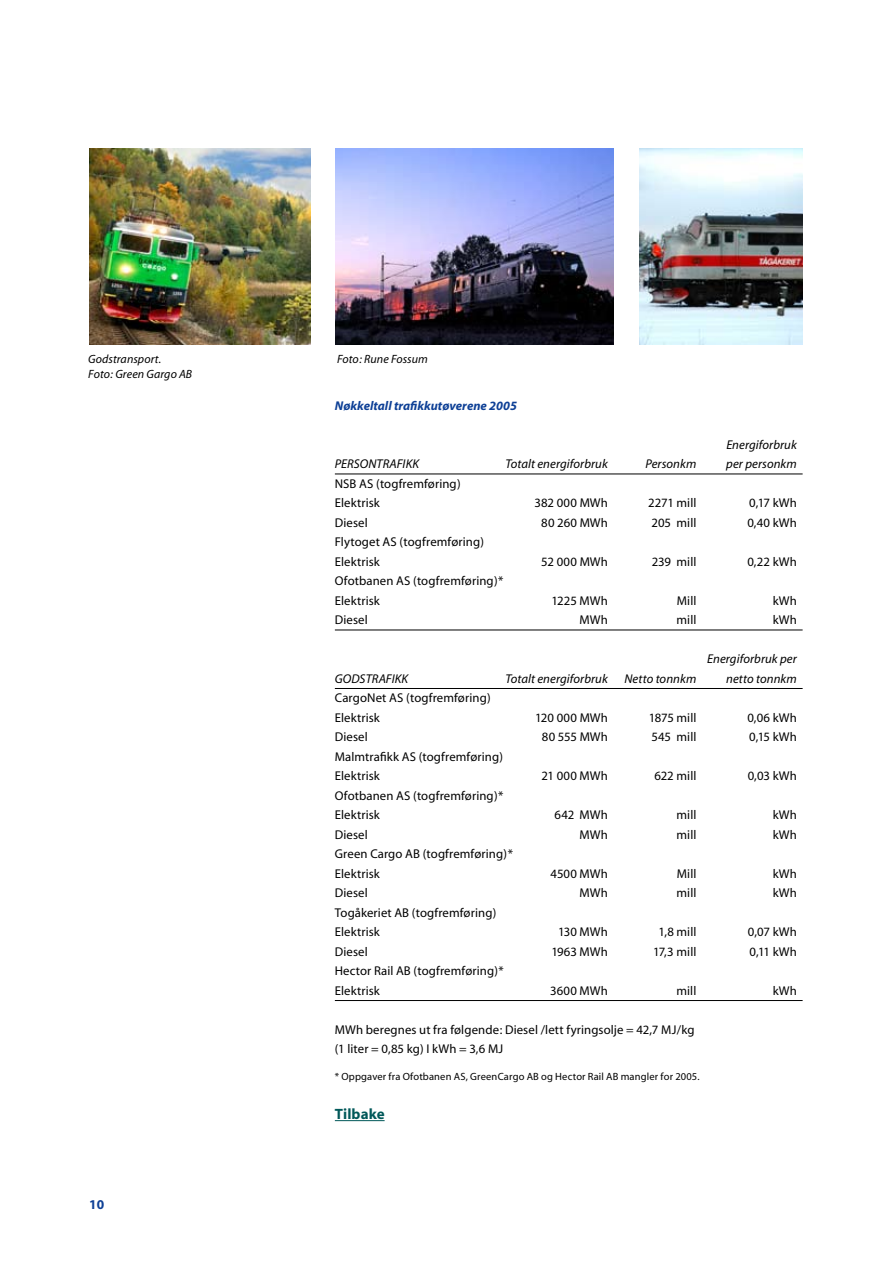
<style>
.page{position:relative;width:893px;height:1263px;background:#fff}
.page>*{position:absolute;margin:0;border:0;box-sizing:border-box;transform-origin:0 0}
.t1{font:700 15px "Myriad";color:#005859}
.t2{font:700 13.5px "Myriad";color:#0e4096}
.t3{font:12.75px/19.5px "Myriad";letter-spacing:.01em;color:#000}
.t4{font:italic 12.75px "Myriad";letter-spacing:.005em;color:#000}
.t5{font:italic 700 12.75px "Myriad";color:#0e4096}
.t6{font:italic 12px/15px "Myriad";letter-spacing:.005em;color:#000}
.t7{font:10.5px "Myriad";letter-spacing:.015em;color:#000}
</style>
<div class="page">
<hr style="left:335px;top:474px;width:468px;height:1px;background:#000">
<hr style="left:335px;top:630px;width:468px;height:1px;background:#000">
<hr style="left:335px;top:688px;width:468px;height:1px;background:#000">
<hr style="left:335px;top:1000px;width:468px;height:1px;background:#000">
<hr style="left:335px;top:1120px;width:50px;height:1px;background:#005859">
<img style="left:336px;top:149px;width:278px;height:195px">
<img style="left:89px;top:149px;width:221px;height:195px">
<img style="left:639px;top:149px;width:164px;height:195px">
<p class="t6" style="left:88px;top:352px;width:105px">Godstransport.<br>Foto: Green Gargo AB</p>
<p class="t6" style="left:337px;top:352px;width:92px">Foto: Rune Fossum</p>
<p class="t5" style="left:335px;top:399px;width:184px">Nøkkeltall trafikkutøverene 2005</p>
<p class="t4" style="left:726px;top:438px;width:72px">Energiforbruk</p>
<p class="t4" style="left:335px;top:457px;width:86px">PERSONTRAFIKK</p>
<p class="t4" style="left:505px;top:457px;width:104px">Totalt energiforbruk</p>
<p class="t4" style="left:645px;top:457px;width:53px">Personkm</p>
<p class="t4" style="left:726px;top:457px;width:72px">per personkm</p>
<p class="t3" style="left:335px;top:474px;width:127px">NSB AS (togfremføring)<br>Elektrisk</p>
<p class="t3" style="left:534px;top:494px;width:75px">382 000 MWh</p>
<p class="t3" style="left:648px;top:494px;width:50px">2271 mill</p>
<p class="t3" style="left:749px;top:494px;width:49px">0,17 kWh</p>
<p class="t3" style="left:335px;top:513px;width:34px">Diesel</p>
<p class="t3" style="left:541px;top:513px;width:68px">80 260 MWh</p>
<p class="t3" style="left:652px;top:513px;width:46px">205 mill</p>
<p class="t3" style="left:747px;top:513px;width:51px">0,40 kWh</p>
<p class="t3" style="left:335px;top:533px;width:151px">Flytoget AS (togfremføring)<br>Elektrisk</p>
<p class="t3" style="left:541px;top:552px;width:68px">52 000 MWh</p>
<p class="t3" style="left:652px;top:552px;width:46px">239 mill</p>
<p class="t3" style="left:747px;top:552px;width:51px">0,22 kWh</p>
<p class="t3" style="left:335px;top:572px;width:170px">Ofotbanen AS (togfremføring)*<br>Elektrisk</p>
<p class="t3" style="left:551px;top:591px;width:58px">1225 MWh</p>
<p class="t3" style="left:677px;top:591px;width:21px">Mill</p>
<p class="t3" style="left:773px;top:591px;width:26px">kWh</p>
<p class="t3" style="left:335px;top:611px;width:34px">Diesel</p>
<p class="t3" style="left:580px;top:611px;width:30px">MWh</p>
<p class="t3" style="left:677px;top:611px;width:21px">mill</p>
<p class="t3" style="left:773px;top:611px;width:26px">kWh</p>
<p class="t4" style="left:707px;top:652px;width:91px">Energiforbruk per</p>
<p class="t4" style="left:335px;top:672px;width:75px">GODSTRAFIKK</p>
<p class="t4" style="left:505px;top:672px;width:104px">Totalt energiforbruk</p>
<p class="t4" style="left:624px;top:672px;width:73px">Netto tonnkm</p>
<p class="t4" style="left:726px;top:672px;width:72px">netto tonnkm</p>
<p class="t3" style="left:335px;top:689px;width:157px">CargoNet AS (togfremføring)<br>Elektrisk</p>
<p class="t3" style="left:535px;top:708px;width:74px">120 000 MWh</p>
<p class="t3" style="left:649px;top:708px;width:49px">1875 mill</p>
<p class="t3" style="left:747px;top:708px;width:51px">0,06 kWh</p>
<p class="t3" style="left:335px;top:728px;width:34px">Diesel</p>
<p class="t3" style="left:542px;top:728px;width:67px">80 555 MWh</p>
<p class="t3" style="left:652px;top:728px;width:46px">545 mill</p>
<p class="t3" style="left:749px;top:728px;width:49px">0,15 kWh</p>
<p class="t3" style="left:335px;top:747px;width:170px">Malmtrafikk AS (togfremføring)<br>Elektrisk</p>
<p class="t3" style="left:541px;top:767px;width:68px">21 000 MWh</p>
<p class="t3" style="left:654px;top:767px;width:44px">622 mill</p>
<p class="t3" style="left:748px;top:767px;width:51px">0,03 kWh</p>
<p class="t3" style="left:335px;top:786px;width:170px">Ofotbanen AS (togfremføring)*<br>Elektrisk</p>
<p class="t3" style="left:555px;top:806px;width:55px">642 MWh</p>
<p class="t3" style="left:677px;top:806px;width:21px">mill</p>
<p class="t3" style="left:773px;top:806px;width:26px">kWh</p>
<p class="t3" style="left:335px;top:825px;width:34px">Diesel</p>
<p class="t3" style="left:580px;top:825px;width:30px">MWh</p>
<p class="t3" style="left:677px;top:825px;width:21px">mill</p>
<p class="t3" style="left:773px;top:825px;width:26px">kWh</p>
<p class="t3" style="left:335px;top:845px;width:180px">Green Cargo AB (togfremføring)*<br>Elektrisk</p>
<p class="t3" style="left:551px;top:864px;width:59px">4500 MWh</p>
<p class="t3" style="left:677px;top:864px;width:21px">Mill</p>
<p class="t3" style="left:773px;top:864px;width:26px">kWh</p>
<p class="t3" style="left:335px;top:883px;width:34px">Diesel</p>
<p class="t3" style="left:580px;top:883px;width:30px">MWh</p>
<p class="t3" style="left:677px;top:883px;width:21px">mill</p>
<p class="t3" style="left:773px;top:883px;width:26px">kWh</p>
<p class="t3" style="left:335px;top:903px;width:163px">Togåkeriet AB (togfremføring)<br>Elektrisk</p>
<p class="t3" style="left:558px;top:922px;width:51px">130 MWh</p>
<p class="t3" style="left:658px;top:922px;width:40px">1,8 mill</p>
<p class="t3" style="left:748px;top:922px;width:51px">0,07 kWh</p>
<p class="t2" style="left:89px;top:1198px;width:16px">1 0</p>
<p class="t3" style="left:335px;top:942px;width:34px">Diesel</p>
<p class="t3" style="left:551px;top:942px;width:58px">1963 MWh</p>
<p class="t3" style="left:653px;top:942px;width:45px">17,3 mill</p>
<p class="t3" style="left:749px;top:942px;width:49px">0,11 kWh</p>
<p class="t3" style="left:335px;top:961px;width:171px">Hector Rail AB (togfremføring)*<br>Elektrisk</p>
<p class="t3" style="left:550px;top:981px;width:59px">3600 MWh</p>
<p class="t3" style="left:676px;top:981px;width:21px">mill</p>
<p class="t3" style="left:773px;top:981px;width:26px">kWh</p>
<p class="t3" style="left:335px;top:1020px;width:361px">MWh beregnes ut fra følgende: Diesel /lett fyringsolje = 42,7 MJ/kg (1 liter = 0,85 kg) I kWh = 3,6 MJ</p>
<p class="t7" style="left:335px;top:1071px;width:366px">* Oppgaver fra Ofotbanen AS, GreenCargo AB og Hector Rail AB mangler for 2005.</p>
<p class="t1" style="left:335px;top:1106px;width:51px">Tilbake</p>
</div>
